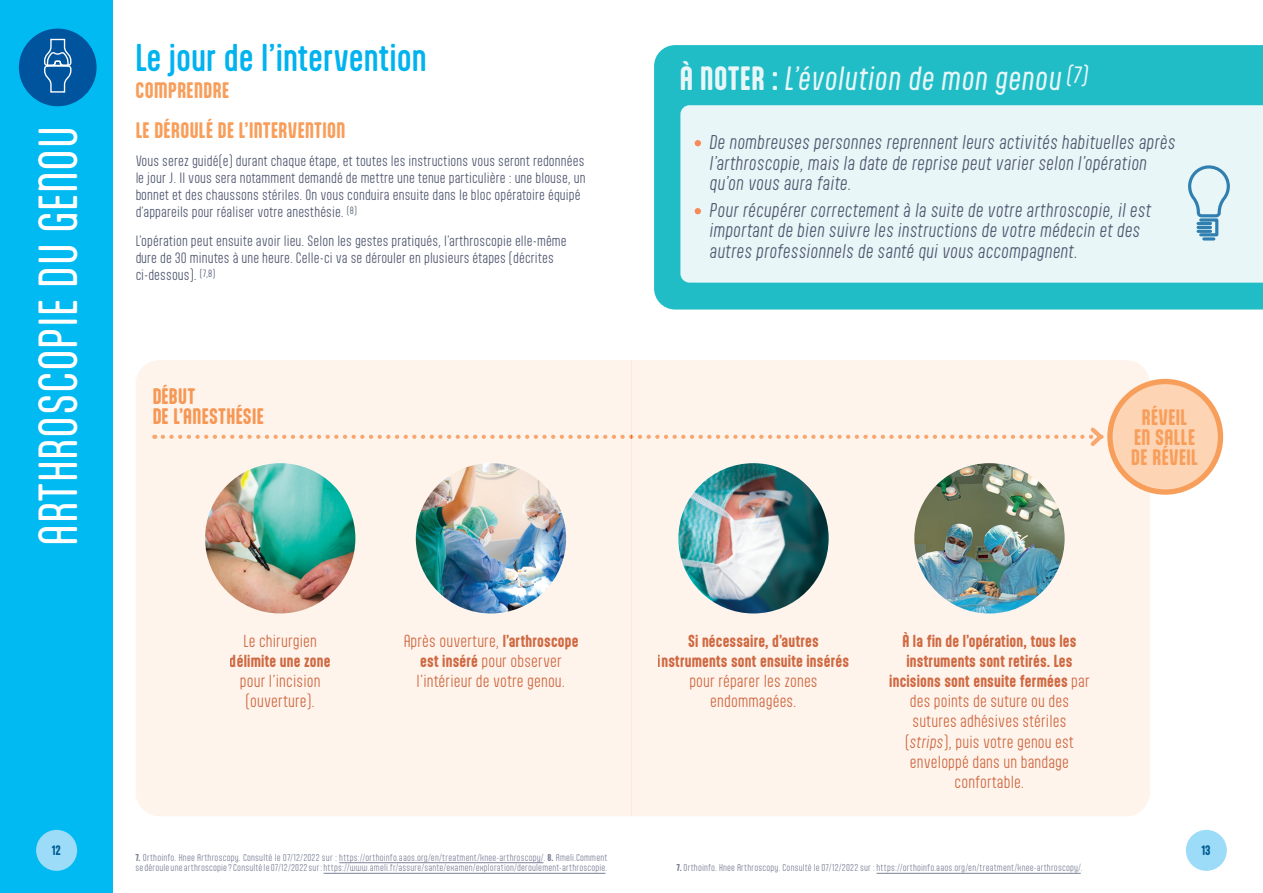
<style>
.page{position:relative;width:1263px;height:893px;background:#fff}
.page>*{position:absolute;margin:0;border:0;box-sizing:border-box;transform-origin:0 0}
.t1{font:46.65px "Aptly";letter-spacing:.01em;color:#fff}
.t2{font:500 32.85px "Aptly";color:#00b3ef}
.t3{font:italic 28.65px "Aptly";letter-spacing:.01em;color:#e9f6f7}
.t4{font:700 19.05px/20.1px "Aptly";letter-spacing:.02em;color:#f89e5b}
.t5{font:italic 300 16.95px/20.1px "Aptly";letter-spacing:.01em;color:#535a73}
.t6{font:300 14.85px/20.1px "Aptly";letter-spacing:.01em;color:#d16f49;text-align:center}
.t7{font:700 14.85px/20.1px "Aptly";letter-spacing:.01em;color:#d16f49;text-align:center}
.t8{font:300 12.75px/17px "Aptly";letter-spacing:.01em;color:#535a73}
.t9{font:700 11.7px "Aptly";color:#005d95}
.t10{font:300 8.55px/10.6px "Aptly";letter-spacing:.025em;color:#7b8197}
.s1{font-weight:700;font-style:normal}
.s2{font-weight:700}
.s3{font-style:italic}
</style>
<div class="page">
<div style="left:136px;top:360px;width:495px;height:456px;background:#fef4ec"></div>
<div style="left:0;top:0;width:113px;height:893px;background:#00baf1"></div>
<div style="left:19px;top:29px;width:78px;height:77px;background:#00539d;border-radius:50%"></div>
<svg style="left:44px;top:38px;width:28px;height:55px"></svg>
<div style="left:47px;top:65px;width:22px;height:2px;border:1px solid #fff"></div>
<hr style="left:339px;top:862px;width:204px;height:1px;background:#7b8197">
<hr style="left:324px;top:873px;width:281px;height:1px;background:#7b8197">
<img style="left:205px;top:463px;width:150px;height:150px;border-radius:75px">
<img style="left:416px;top:463px;width:150px;height:150px;border-radius:75px">
<div style="left:36px;top:830px;width:41px;height:41px;background:#9cdcf8;border-radius:50%"></div>
<div style="left:654px;top:45px;width:609px;height:265px;background:#21bdc7"></div>
<div style="left:680px;top:105px;width:583px;height:178px;background:#e9f6f7"></div>
<div style="left:631px;top:360px;width:519px;height:456px;background:#fef4ec"></div>
<svg style="left:695px;top:140px;width:6px;height:6px"></svg>
<svg style="left:695px;top:208px;width:6px;height:6px"></svg>
<div style="left:1110px;top:381px;width:110px;height:111px;background:#fdd5b5;border-radius:50%"></div>
<div style="left:1107px;top:379px;width:116px;height:116px;border:5px solid #f89e5b;border-radius:50%"></div>
<hr style="left:876px;top:873px;width:205px;height:1px;background:#7b8197">
<svg style="left:163px;top:427px;width:942px;height:20px;background:#fdede1"></svg>
<svg style="left:1186px;top:165px;width:45px;height:77px;background:#bedae6"></svg>
<img style="left:914px;top:463px;width:151px;height:150px;border-radius:75px">
<img style="left:678px;top:463px;width:151px;height:150px;border-radius:75px">
<div style="left:1186px;top:830px;width:41px;height:41px;background:#9cdcf8;border-radius:50%"></div>
<p class="t1" style="left:29px;top:546px;width:421px;rotate:-90deg">ARTHROSCOPIE DU GENOU</p>
<p class="t9" style="left:52px;top:843px;width:11px">12</p>
<p class="t2" style="left:136px;top:37px;width:293px">Le jour de l’intervention</p>
<p class="t4" style="left:135px;top:70px;width:211px;line-height:39.3px">COMPRENDRE<br>LE DÉROULÉ DE L’INTERVENTION</p>
<p class="t8" style="left:135px;top:152px;width:452px">Vous serez guidé(e) durant chaque étape, et toutes les instructions vous seront redonnées le jour J. Il vous sera notamment demandé de mettre une tenue particulière : une blouse, un bonnet et des chaussons stériles. On vous conduira ensuite dans le bloc opératoire équipé d’appareils pour réaliser votre anesthésie. <sup>(8)</sup></p>
<p class="t8" style="left:135px;top:232px;width:433px">L’opération peut ensuite avoir lieu. Selon les gestes pratiqués, l’arthroscopie elle-même dure de 30 minutes à une heure. Celle-ci va se dérouler en plusieurs étapes (décrites ci-dessous). <sup>(7,8)</sup></p>
<h3 class="t4" style="left:152px;top:386px;width:113px">DÉBUT<br>DE L’ANESTHÉSIE</h3>
<p class="t3" style="left:680px;top:61px;width:410px"><span class="s1">À NOTER :</span> L’évolution de mon genou <sup>(7)</sup></p>
<p class="t5" style="left:710px;top:132px;width:467px">De nombreuses personnes reprennent leurs activités habituelles après l’arthroscopie, mais la date de reprise peut varier selon l’opération qu’on vous aura faite.</p>
<p class="t5" style="left:710px;top:200px;width:443px">Pour récupérer correctement à la suite de votre arthroscopie, il est important de bien suivre les instructions de votre médecin et des autres professionnels de santé qui vous accompagnent.</p>
<p class="t4" style="left:1131px;top:406px;width:68px;text-align:center">RÉVEIL<br>EN SALLE<br>DE RÉVEIL</p>
<p class="t6" style="left:244px;top:630px;width:75px">Le chirurgien</p>
<p class="t7" style="left:230px;top:650px;width:102px">délimite une zone</p>
<p class="t6" style="left:240px;top:671px;width:82px">pour l’incision (ouverture).</p>
<p class="t6" style="left:403px;top:630px;width:177px">Après ouverture, <span class="s2">l’arthroscope est inséré</span> pour observer l’intérieur de votre genou.</p>
<p class="t10" style="left:136px;top:852px;width:473px"><span class="s2">7.</span> Orthoinfo. Knee Arthroscopy. Consulté le 07/12/2022 sur : https://orthoinfo.aaos.org/en/treatment/knee-arthroscopy/. <span class="s2">8.</span> Ameli.Comment se déroule une arthroscopie ? Consulté le 07/12/2022 sur : https://www.ameli.fr/assure/sante/examen/exploration/deroulement-arthroscopie.</p>
<p class="t7" style="left:658px;top:630px;width:193px">Si nécessaire, d’autres instruments sont ensuite insérés</p>
<p class="t6" style="left:689px;top:671px;width:130px">pour réparer les zones endommagées.</p>
<p class="t6" style="left:889px;top:630px;width:202px"><span class="s2">À la fin de l’opération, tous les instruments sont retirés. Les incisions sont ensuite fermées</span> par des points de suture ou des sutures adhésives stériles (<span class="s3">strips</span>), puis votre genou est enveloppé dans un bandage confortable.</p>
<p class="t10" style="left:677px;top:862px;width:407px"><span class="s2">7.</span> Orthoinfo. Knee Arthroscopy. Consulté le 07/12/2022 sur : https://orthoinfo.aaos.org/en/treatment/knee-arthroscopy/.</p>
<p class="t9" style="left:1201px;top:843px;width:11px">13</p>
</div>
